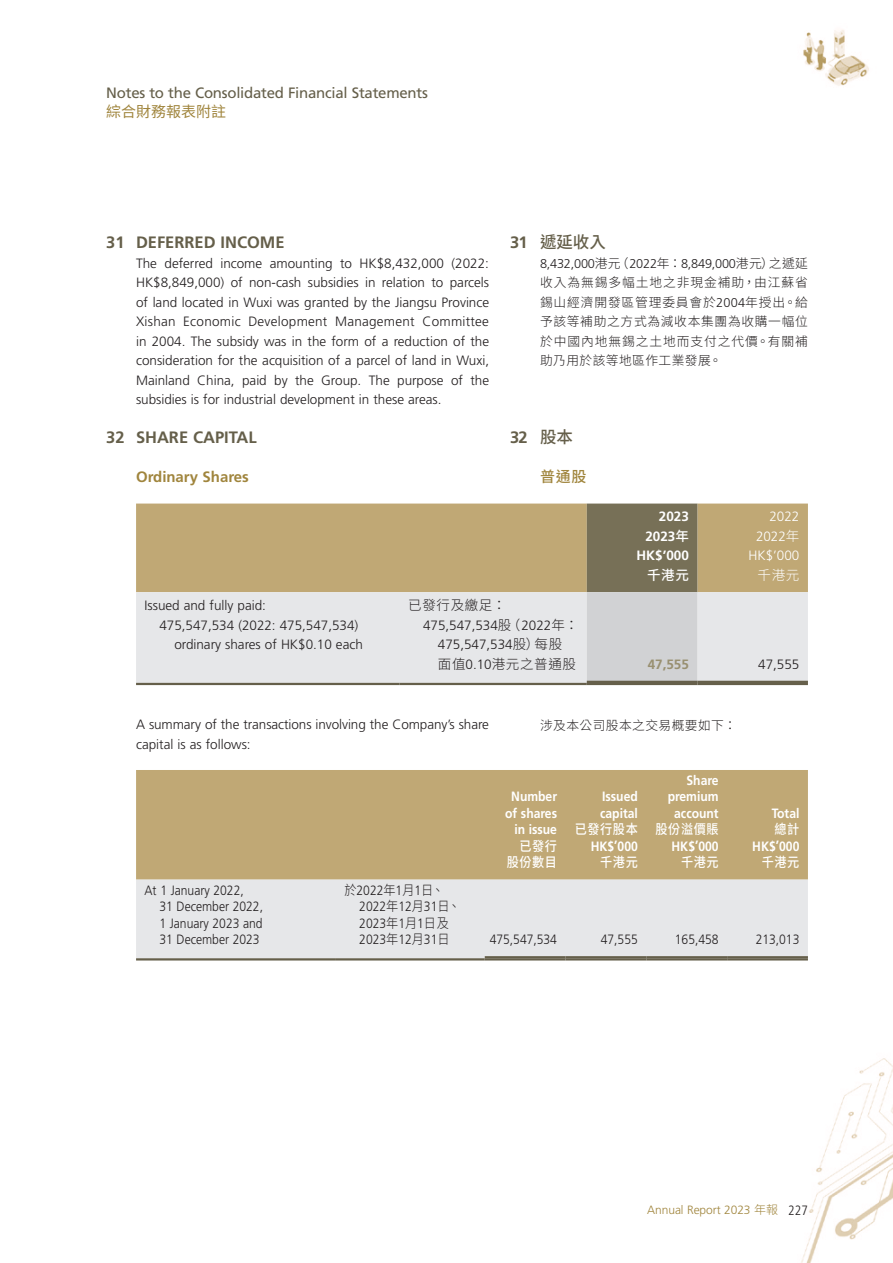
<style>
.page{position:relative;width:893px;height:1263px;background:#fff}
.page>*{position:absolute;margin:0;border:0;box-sizing:border-box;transform-origin:0 0}
.Heading_1{font:700 16.5px "Frutiger LT Std";color:#655f4a}
.C_Heading_1{font:500 16.5px "Source Han Sans TC";color:#655f4a}
.C_Heading_1-2{font:700 16.5px "Frutiger LT Std";color:#655f4a}
.t1{font:15px "Frutiger LT Std";letter-spacing:-.015em;color:#655f4a}
.Heading_2{font:700 15px "Frutiger LT Std";color:#a0853d}
.t2{font:15px "Source Han Sans TC";color:#a0853d}
.C_Heading_2{font:500 15px "Source Han Sans TC";color:#a0853d}
.Body_Text{font:300 13.5px/19.5px "Frutiger LT Std";color:#231f20}
.Body_Text-2{font:300 13.5px/16.5px "Frutiger LT Std";color:#231f20;scale:.9 1}
.Body_Text-3{font:700 13.5px "Frutiger LT Std";color:#fff;scale:.9 1}
.Body_Text-4{font:500 13.5px "Source Han Sans TC";letter-spacing:.05em;color:#fff;scale:.9 1}
.Body_Text-5{font:700 13.5px "Frutiger LT Std";color:#fff}
.Body_Text-6{font:300 13.5px "Frutiger LT Std";color:#fff}
.Body_Text-7{font:300 13.5px "Source Han Sans TC";letter-spacing:.05em;color:#231f20}
.Body_Text-8{font:700 13.5px "Frutiger LT Std";color:#999071}
.Body_Text-9{font:500 13.5px "Source Han Sans TC";letter-spacing:.05em;color:#fff}
.Body_Text-10{font:300 13.5px "Source Han Sans TC";color:#fff}
.C_Body_Text{font:300 12.75px/19.5px "Source Han Sans TC";letter-spacing:.055em;color:#231f20;text-align:justify}
.C_Body_Text-2{font:300 12.75px "Source Han Sans TC";letter-spacing:.035em;color:#231f20}
.t3{font:300 12px "Frutiger LT Std";letter-spacing:-.005em;color:#a0853d}
.s1{font-family:"Frutiger LT Std";font-weight:700}
.s2{font-family:"Frutiger LT Std"}
.s3{font-family:"Source Han Sans TC";font-weight:500}
.s4{font-family:"Source Han Sans TC"}
.s5{font-stretch:condensed;font-size:13.5px;color:#231f20}
</style>
<div class="page">
<img style="left:136px;top:30px;width:757px;height:1233px">
<div style="left:136px;top:503px;width:672px;height:89px;background:#c0a875"></div>
<div style="left:136px;top:592px;width:672px;height:91px;background:#e6e7e9"></div>
<svg style="left:587px;top:503px;width:110px;height:178px;background:#a4a195"></svg>
<hr style="left:587px;top:681px;width:110px;height:2px;background:#655f4a">
<hr style="left:697px;top:681px;width:111px;height:2px;background:#655f4a">
<hr style="left:136px;top:683px;width:264px;height:2px;background:#655f4a">
<hr style="left:400px;top:683px;width:187px;height:2px;background:#655f4a">
<hr style="left:587px;top:683px;width:110px;height:2px;background:#655f4a">
<hr style="left:697px;top:683px;width:111px;height:2px;background:#655f4a">
<div style="left:136px;top:770px;width:672px;height:110px;background:#c0a875"></div>
<div style="left:136px;top:880px;width:672px;height:78px;background:#e6e7e9"></div>
<hr style="left:485px;top:956px;width:81px;height:2px;background:#655f4a">
<hr style="left:566px;top:956px;width:80px;height:2px;background:#655f4a">
<hr style="left:646px;top:956px;width:81px;height:2px;background:#655f4a">
<hr style="left:727px;top:956px;width:81px;height:2px;background:#655f4a">
<hr style="left:136px;top:958px;width:200px;height:2px;background:#655f4a">
<hr style="left:336px;top:958px;width:149px;height:2px;background:#655f4a">
<hr style="left:485px;top:958px;width:81px;height:2px;background:#655f4a">
<hr style="left:566px;top:958px;width:80px;height:2px;background:#655f4a">
<hr style="left:646px;top:958px;width:81px;height:2px;background:#655f4a">
<hr style="left:727px;top:958px;width:81px;height:2px;background:#655f4a">
<p class="t1" style="left:106px;top:83px;width:323px">Notes to the Consolidated Financial Statements</p>
<p class="t2" style="left:106px;top:103px;width:121px">綜合財務報表附註</p>
<p class="Heading_1" style="left:106px;top:233px;width:180px">31 DEFERRED INCOME</p>
<p class="Body_Text" style="left:136px;top:254px;width:355px;text-align:justify">The deferred income amounting to HK$8,432,000 (2022:<br>HK$8,849,000) of non-cash subsidies in relation to parcels of land located in Wuxi was granted by the Jiangsu Province Xishan Economic Development Management Committee in 2004. The subsidy was in the form of a reduction of the consideration for the acquisition of a parcel of land in Wuxi, Mainland China, paid by the Group. The purpose of the subsidies is for industrial development in these areas.</p>
<p class="Heading_1" style="left:106px;top:428px;width:152px">32 SHARE CAPITAL</p>
<p class="Heading_2" style="left:136px;top:468px;width:114px">Ordinary Shares</p>
<p class="C_Heading_1" style="left:510px;top:233px;width:97px"><span class="s1">31</span> 遞延收入</p>
<p class="C_Body_Text" style="left:540px;top:254px;width:269px"><span class="s2">8,432,000</span>港元（<span class="s2">2022</span>年：<span class="s2">8,849,000</span>港元）之遞延收入為無錫多幅土地之非現金補助，由江蘇省錫山經濟開發區管理委員會於<span class="s2">2004</span>年授出。給予該等補助之方式為減收本集團為收購一幅位於中國內地無錫之土地而支付之代價。有關補助乃用於該等地區作工業發展。</p>
<p class="C_Heading_1-2" style="left:510px;top:428px;width:64px">32 <span class="s3">股本</span></p>
<p class="C_Heading_2" style="left:540px;top:468px;width:48px">普通股</p>
<p class="Body_Text-5" style="left:659px;top:509px;width:31px">2023</p>
<p class="Body_Text-6" style="left:769px;top:509px;width:31px">2022</p>
<p class="Body_Text-5" style="left:645px;top:528px;width:45px">2023<span class="s3">年</span></p>
<p class="Body_Text-6" style="left:756px;top:529px;width:45px">2022<span class="s4">年</span></p>
<p class="Body_Text-5" style="left:636px;top:548px;width:54px">HK$’000</p>
<p class="Body_Text-6" style="left:749px;top:548px;width:52px">HK$’000</p>
<p class="Body_Text-9" style="left:647px;top:567px;width:43px">千港元</p>
<p class="Body_Text-10" style="left:758px;top:567px;width:43px">千港元</p>
<p class="Body_Text" style="left:145px;top:596px;width:123px">Issued and fully paid:</p>
<p class="Body_Text-7" style="left:408px;top:597px;width:99px">已發行及繳足：</p>
<p class="Body_Text" style="left:174px;top:615px;width:190px;text-indent:-15px">475,547,534 (2022: 475,547,534) ordinary shares of HK$0.10 each</p>
<p class="Body_Text" style="left:438px;top:615px;width:142px;text-indent:-15px">475,547,534<span class="s4">股（</span>2022<span class="s4">年：<br></span>475,547,534<span class="s4">股）每股面值</span>0.10<span class="s4">港元之普通股</span></p>
<p class="Body_Text-8" style="left:648px;top:656px;width:43px">47,555</p>
<p class="Body_Text" style="left:758px;top:654px;width:43px">47,555</p>
<p class="Body_Text" style="left:136px;top:715px;width:354px">A summary of the transactions involving the Company’s share capital is as follows:</p>
<p class="C_Body_Text-2" style="left:540px;top:718px;width:198px">涉及本公司股本之交易概要如下：</p>
<p class="Body_Text-3" style="left:511px;top:789px;width:52px">Number</p>
<p class="Body_Text-3" style="left:505px;top:805px;width:59px">of shares</p>
<p class="Body_Text-3" style="left:602px;top:789px;width:41px">Issued</p>
<p class="Body_Text-3" style="left:600px;top:805px;width:43px">capital</p>
<p class="Body_Text-3" style="left:686px;top:772px;width:37px">Share</p>
<p class="Body_Text-3" style="left:668px;top:789px;width:58px">premium</p>
<p class="Body_Text-3" style="left:674px;top:805px;width:51px">account</p>
<p class="Body_Text-3" style="left:772px;top:805px;width:32px">Total</p>
<p class="Body_Text-3" style="left:514px;top:822px;width:49px">in issue</p>
<p class="Body_Text-4" style="left:575px;top:822px;width:72px">已發行股本</p>
<p class="Body_Text-4" style="left:656px;top:822px;width:72px">股份溢價賬</p>
<p class="Body_Text-4" style="left:774px;top:822px;width:29px">總計</p>
<p class="Body_Text-4" style="left:519px;top:838px;width:43px">已發行</p>
<p class="Body_Text-3" style="left:591px;top:838px;width:54px">HK$’000</p>
<p class="Body_Text-3" style="left:671px;top:838px;width:54px">HK$’000</p>
<p class="Body_Text-3" style="left:752px;top:838px;width:54px">HK$’000</p>
<p class="Body_Text-4" style="left:507px;top:855px;width:57px">股份數目</p>
<p class="Body_Text-4" style="left:600px;top:855px;width:43px">千港元</p>
<p class="Body_Text-4" style="left:681px;top:855px;width:43px">千港元</p>
<p class="Body_Text-4" style="left:762px;top:855px;width:43px">千港元</p>
<p class="Body_Text-2" style="left:159px;top:882px;width:117px;text-indent:-15px">At 1 January 2022,<br>31 December 2022,<br>1 January 2023 and<br>31 December 2023</p>
<p class="Body_Text-2" style="left:359px;top:882px;width:114px;text-indent:-15px"><span class="s4">於</span>2022<span class="s4">年</span>1<span class="s4">月</span>1<span class="s4">日、<br></span>2022<span class="s4">年</span>12<span class="s4">月</span>31<span class="s4">日、<br></span>2023<span class="s4">年</span>1<span class="s4">月</span>1<span class="s4">日及<br></span>2023<span class="s4">年</span>12<span class="s4">月</span>31<span class="s4">日</span></p>
<p class="Body_Text-2" style="left:490px;top:931px;width:76px">475,547,534</p>
<p class="Body_Text-2" style="left:601px;top:931px;width:43px">47,555</p>
<p class="Body_Text-2" style="left:675px;top:931px;width:50px">165,458</p>
<p class="Body_Text-2" style="left:756px;top:931px;width:50px">213,013</p>
<p class="t3" style="left:647px;top:1203px;width:162px">Annual Report 2023 <span class="s4">年報</span> <span class="s5">227</span></p>
</div>
